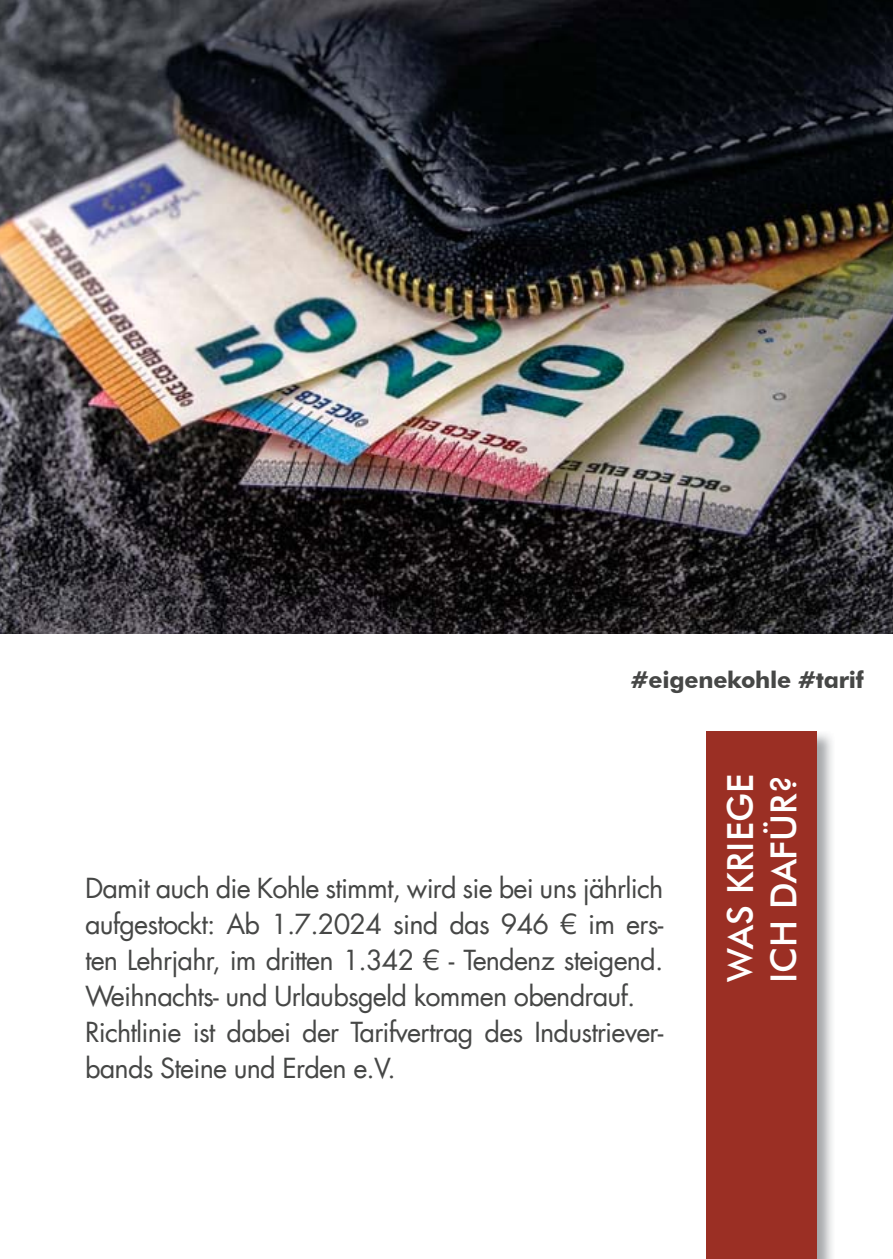
<style>
.page{position:relative;width:893px;height:1259px;background:#fff}
.page>*{position:absolute;margin:0;border:0;box-sizing:border-box;transform-origin:0 0}
.t1{font:500 36px/43.2px "Futura BT";color:#fff}
.t2{font:27px/36px "Futura LT";letter-spacing:-.03em;color:#464746}
.t3{font:700 23.1px "Futura BT";letter-spacing:-.01em;color:#464746}
</style>
<div class="page">
<img style="left:816px;top:731px;width:16px;height:527px">
<div style="left:706px;top:731px;width:110px;height:527px;background:#9b2f24"></div>
<img style="left:0;top:0;width:893px;height:634px">
<p class="t3" style="left:631px;top:665px;width:235px">#eigenekohle #tarif</p>
<p class="t2" style="left:85px;top:870px;width:580px">Damit auch die Kohle stimmt, wird sie bei uns jährlich aufgestockt: Ab 1.7.2024 sind das 946 € im ers&shy;ten Lehrjahr, im dritten 1.342 € - Tendenz steigend.<br>Weihnachts- und Urlaubsgeld kommen obendrauf.<br>Richtlinie ist dabei der Tarifvertrag des Industriever&shy;bands Steine und Erden e.V.</p>
<h1 class="t1" style="left:718px;top:983px;width:211px;rotate:-90deg">WAS KRIEGE<br>ICH DAFÜR?</h1>
</div>
